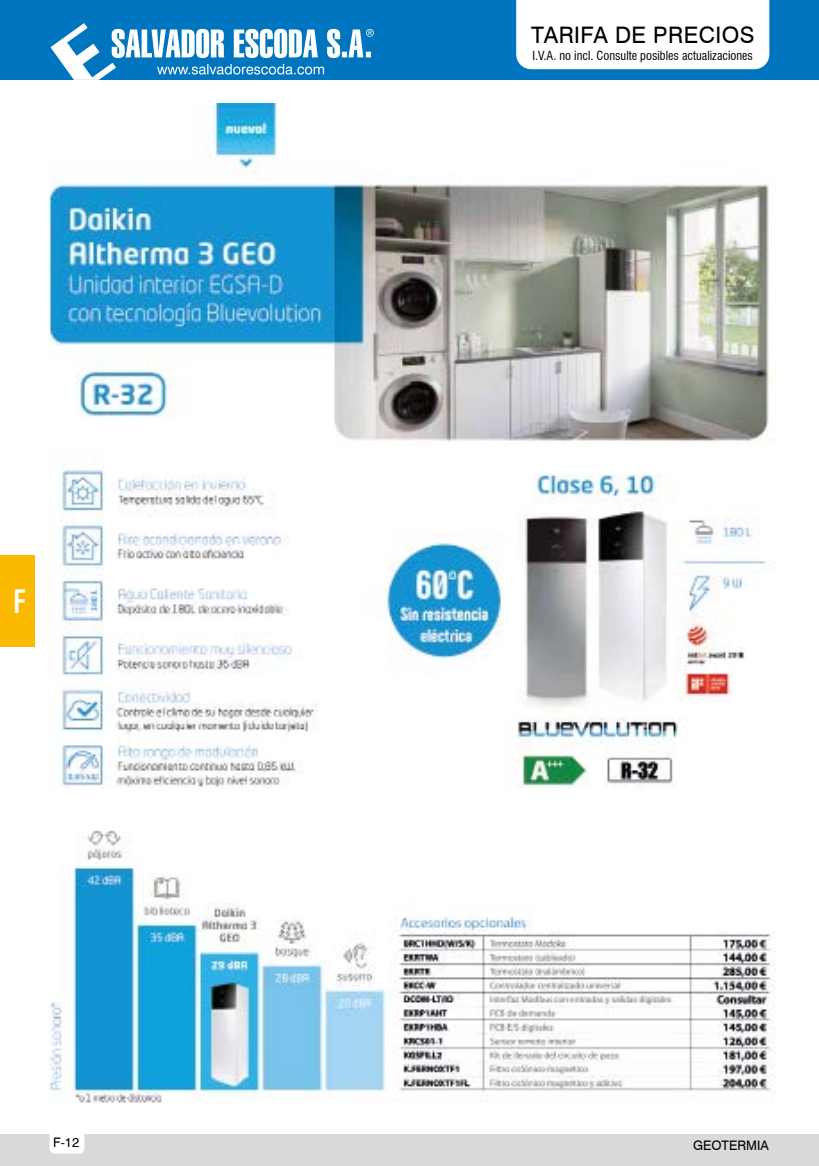
<style>
.page{position:relative;width:819px;height:1166px;background:#fff}
.page>*{position:absolute;margin:0;border:0;box-sizing:border-box;transform-origin:0 0}
.t1{font:700 condensed 31.5px "Swiss 721 BT";color:#fff;scale:.8 1}
.t2{font:22.75px "Swiss 721 BT";letter-spacing:.02em;color:#000}
.t3{font:13.12px "Swiss 721 BT";color:#000}
.t4{font:condensed 12.25px "Swiss 721 BT";color:#000}
</style>
<div class="page">
<div style="left:0;top:0;width:819px;height:79px;background:#0075bf"></div>
<svg style="left:50px;top:23px;width:324px;height:57px"></svg>
<div style="left:516px;top:0;width:253px;height:69px;background:#fff"></div>
<div style="left:0;top:1134px;width:819px;height:32px;background:#dadada"></div>
<svg style="left:50px;top:1134px;width:34px;height:19px"></svg>
<div style="left:0;top:555px;width:35px;height:92px;background:#fbba00"></div>
<img style="left:50px;top:103px;width:725px;height:1000px">
<h2 class="t2" style="left:531px;top:21px;width:225px">TARIFA DE PRECIOS</h2>
<p class="t4" style="left:532px;top:48px;width:222px">I.V.A. no incl. Consulte posibles actualizaciones</p>
<h1 class="t1" style="left:13px;top:582px;width:17px">F</h1>
<p class="t3" style="left:53px;top:1134px;width:27px">F-12</p>
<p class="t3" style="left:693px;top:1137px;width:77px">GEOTERMIA</p>
</div>
